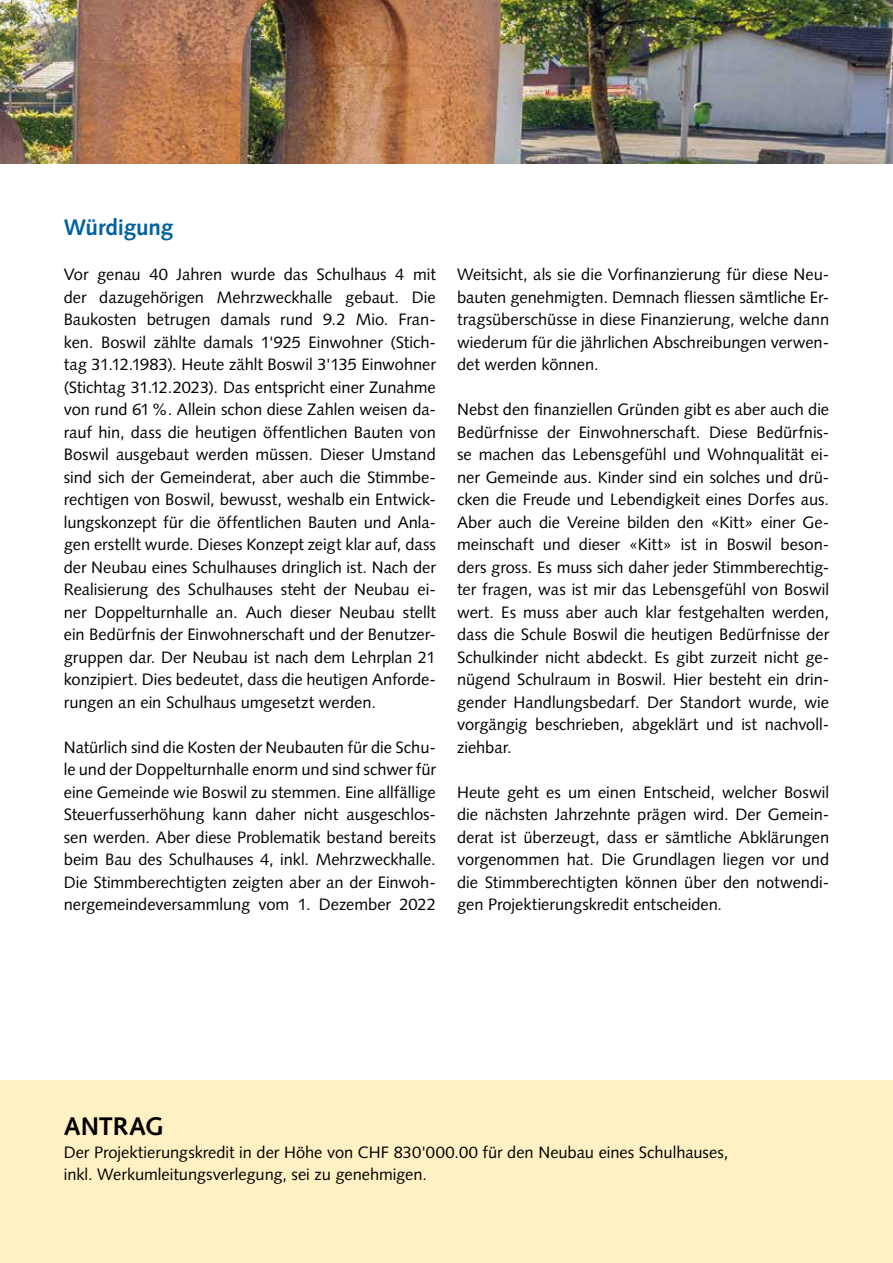
<style>
.page{position:relative;width:893px;height:1263px;background:#fff}
.page>*{position:absolute;margin:0;border:0;box-sizing:border-box;transform-origin:0 0}
.t1{font:700 25.5px "Syntax LT Std";letter-spacing:-.005em;color:#000}
.t2{font:700 22.5px "Syntax LT Std";letter-spacing:-.005em;color:#0061a1}
.t3{font:16.5px/22.5px "Syntax LT Std";letter-spacing:-.005em;color:#000;text-align:justify}
</style>
<div class="page">
<img style="left:0;top:0;width:893px;height:164px">
<div style="left:0;top:1081px;width:893px;height:182px;background:#fff1c4"></div>
<h2 class="t2" style="left:64px;top:214px;width:111px">Würdigung</h2>
<p class="t3" style="left:64px;top:263px;width:374px">Vor genau 40 Jahren wurde das Schulhaus 4 mit der dazugehörigen Mehrzweckhalle gebaut. Die Baukosten betrugen damals rund 9.2 Mio. Fran&shy;ken. Boswil zählte damals 1'925 Einwohner (Stich&shy;tag 31.12.1983). Heute zählt Boswil 3'135 Einwohner (Stichtag 31.12.2023). Das entspricht einer Zunahme von rund 61%. Allein schon diese Zahlen weisen da&shy;rauf hin, dass die heutigen öffentlichen Bauten von Boswil ausgebaut werden müssen. Dieser Umstand sind sich der Gemeinderat, aber auch die Stimmbe&shy;rechtigen von Boswil, bewusst, weshalb ein Entwick&shy;lungskonzept für die öffentlichen Bauten und Anla&shy;gen erstellt wurde. Dieses Konzept zeigt klar auf, dass der Neubau eines Schulhauses dringlich ist. Nach der Realisierung des Schulhauses steht der Neubau ei&shy;ner Doppelturnhalle an. Auch dieser Neubau stellt ein Bedürfnis der Einwohnerschaft und der Benutzer&shy;gruppen dar. Der Neubau ist nach dem Lehrplan 21 konzipiert. Dies bedeutet, dass die heutigen Anforde&shy;rungen an ein Schulhaus umgesetzt werden.</p>
<p class="t3" style="left:64px;top:736px;width:374px">Natürlich sind die Kosten der Neubauten für die Schu&shy;le und der Doppelturnhalle enorm und sind schwer für eine Gemeinde wie Boswil zu stemmen. Eine allfällige Steuerfusserhöhung kann daher nicht ausgeschlos&shy;sen werden. Aber diese Problematik bestand bereits beim Bau des Schulhauses 4, inkl. Mehrzweckhalle.<br>Die Stimmberechtigten zeigten aber an der Einwoh&shy;nergemeindeversammlung vom 1. Dezember 2022</p>
<p class="t3" style="left:457px;top:263px;width:374px">Weitsicht, als sie die Vorfinanzierung für diese Neu&shy;bauten genehmigten. Demnach fliessen sämtliche Er&shy;tragsüberschüsse in diese Finanzierung, welche dann wiederum für die jährlichen Abschreibungen verwen&shy;det werden können.</p>
<p class="t3" style="left:457px;top:398px;width:374px">Nebst den finanziellen Gründen gibt es aber auch die Bedürfnisse der Einwohnerschaft. Diese Bedürfnis&shy;se machen das Lebensgefühl und Wohnqualität ei&shy;ner Gemeinde aus. Kinder sind ein solches und drü&shy;cken die Freude und Lebendigkeit eines Dorfes aus.<br>Aber auch die Vereine bilden den «Kitt» einer Ge&shy;meinschaft und dieser «Kitt» ist in Boswil beson&shy;ders gross. Es muss sich daher jeder Stimmberechtig&shy;ter fragen, was ist mir das Lebensgefühl von Boswil wert. Es muss aber auch klar festgehalten werden, dass die Schule Boswil die heutigen Bedürfnisse der Schulkinder nicht abdeckt. Es gibt zurzeit nicht ge&shy;nügend Schulraum in Boswil. Hier besteht ein drin&shy;gender Handlungsbedarf. Der Standort wurde, wie vorgängig beschrieben, abgeklärt und ist nachvoll&shy;ziehbar.</p>
<p class="t3" style="left:457px;top:781px;width:374px">Heute geht es um einen Entscheid, welcher Boswil die nächsten Jahrzehnte prägen wird. Der Gemein&shy;derat ist überzeugt, dass er sämtliche Abklärungen vorgenommen hat. Die Grundlagen liegen vor und die Stimmberechtigten können über den notwendi&shy;gen Projektierungskredit entscheiden.</p>
<h1 class="t1" style="left:64px;top:1112px;width:101px">ANTRAG</h1>
<p class="t3" style="left:64px;top:1141px;width:666px">Der Projektierungskredit in der Höhe von CHF 830'000.00 für den Neubau eines Schulhauses, inkl. Werkumleitungsverlegung, sei zu genehmigen.</p>
</div>
